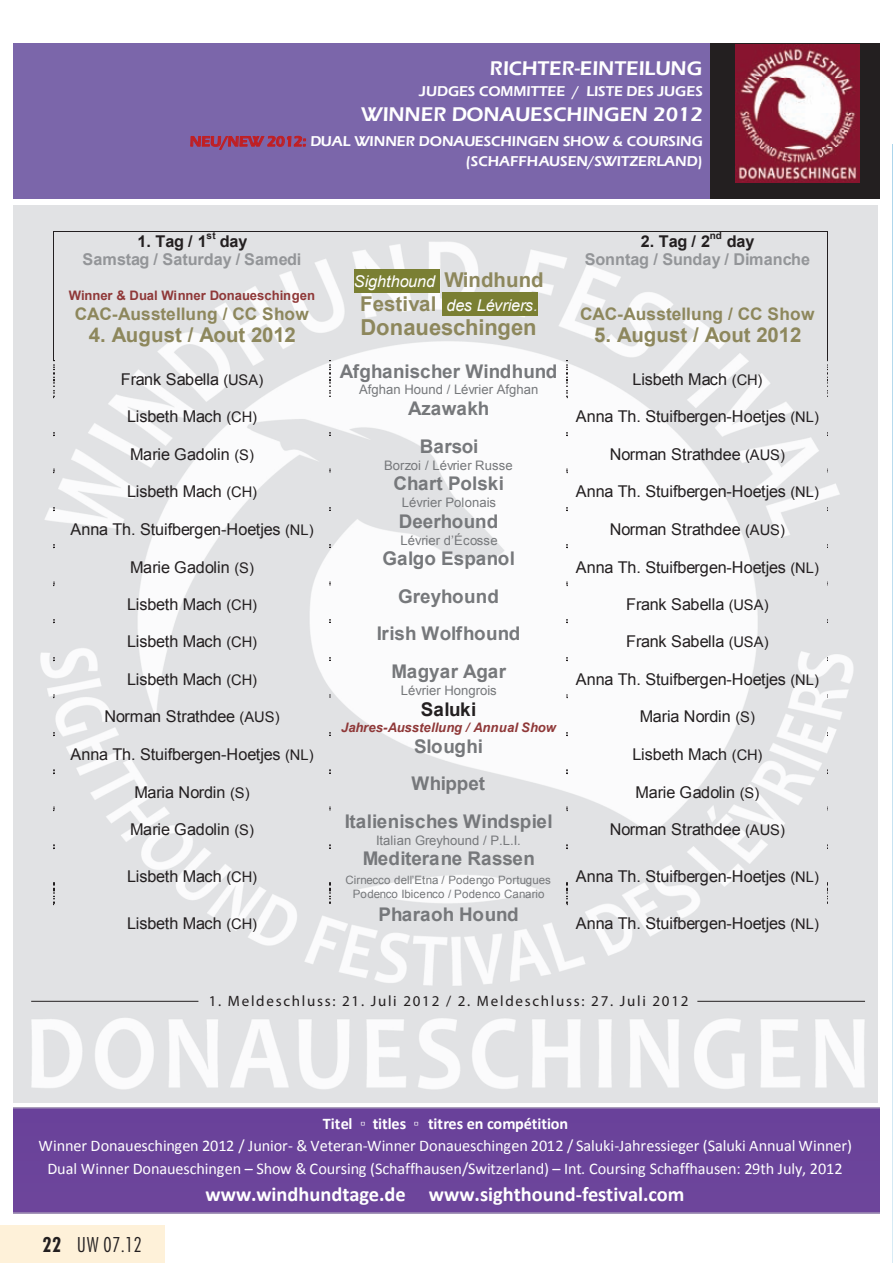
<style>
.page{position:relative;width:893px;height:1263px;background:#fff}
.page>*{position:absolute;margin:0;border:0;box-sizing:border-box;transform-origin:0 0}
.t1{font:700 22.05px "Arial";letter-spacing:-.01em;color:#8d875c}
.t2{font:300 21px "Futura BT Cond";color:#231f20}
.t3{font:700 20.4px "Calibri";color:#fff}
.t4{font:600 20.4px "Eras ITC";letter-spacing:.005em;color:#fff}
.t5{font:700 20.4px "Arial";letter-spacing:.005em;color:#8d875c}
.t6{font:700 18.9px "Arial";color:#76787b}
.t7{font:700 18.9px "Arial";color:#231f20}
.t8{font:700 17.25px "Arial";letter-spacing:-.005em;color:#8d875c}
.t9{font:16.2px "Arial";letter-spacing:-.01em;color:#231f20}
.t10{font:16.2px/22.5px "Calibri";letter-spacing:-.005em;color:#fff;text-align:center}
.t11{font:700 16.2px "Arial";letter-spacing:-.005em;color:#939598}
.t12{font:italic 16.2px/23.5px "Arial";letter-spacing:-.01em;color:#fff;text-align:center}
.t13{font:700 16.2px "Calibri";color:#fff}
.t14{font:700 16.2px "Arial";letter-spacing:-.01em;color:#231f20}
.t15{font:15px "Myriad Pro";letter-spacing:.115em;color:#231f20}
.t16{font:600 14.7px/19.4px "Eras ITC";color:#fff;text-align:right}
.t17{font:13.05px "Arial";letter-spacing:.005em;color:#76787b}
.t18{font:700 13.05px "Arial";letter-spacing:-.01em;color:#8f3838}
.t19{font:italic 700 13.05px "Arial";letter-spacing:-.01em;color:#8f3838}
.t20{font:11.55px/13.6px "Arial";letter-spacing:.005em;color:#76787b;text-align:center}
.t21{font:700 9.9px "Arial";color:#231f20}
.s1{color:#c01f24}
.s2{font-weight:700;font-style:normal;font-size:20.4px;color:#8d875c}
.s3{color:#dcdddf}
.s4{font-size:14.7px}
.s5{font-weight:700}
</style>
<div class="page">
<div style="left:0;top:1222px;width:164px;height:41px;background:#fef1d9"></div>
<div style="left:0;top:0;width:893px;height:1225px;background:#fff"></div>
<div style="left:13px;top:44px;width:697px;height:156px;background:#7b66aa"></div>
<svg style="left:190px;top:135px;width:116px;height:15px"></svg>
<div style="left:710px;top:44px;width:170px;height:156px;background:#231f20"></div>
<img style="left:735px;top:44px;width:124px;height:138px">
<img style="left:13px;top:205px;width:864px;height:897px">
<div style="left:354px;top:269px;width:86px;height:23px;background:#7a7f33"></div>
<div style="left:442px;top:292px;width:96px;height:23px;background:#7a7f33"></div>
<hr style="left:54px;top:231px;width:774px;height:1px;background:#231f20">
<hr style="left:54px;top:232px;width:1px;height:129px;background:#231f20">
<hr style="left:827px;top:232px;width:1px;height:129px;background:#231f20">
<img style="left:54px;top:361px;width:1px;height:37px">
<img style="left:330px;top:361px;width:1px;height:37px">
<img style="left:567px;top:361px;width:1px;height:37px">
<img style="left:827px;top:361px;width:1px;height:37px">
<img style="left:54px;top:398px;width:774px;height:33px">
<img style="left:54px;top:435px;width:774px;height:34px">
<img style="left:54px;top:472px;width:774px;height:34px">
<img style="left:54px;top:510px;width:774px;height:34px">
<img style="left:54px;top:548px;width:774px;height:33px">
<img style="left:54px;top:585px;width:774px;height:34px">
<img style="left:54px;top:623px;width:774px;height:33px">
<img style="left:54px;top:660px;width:774px;height:34px">
<img style="left:54px;top:698px;width:774px;height:33px">
<img style="left:54px;top:735px;width:774px;height:34px">
<img style="left:54px;top:773px;width:774px;height:34px">
<img style="left:54px;top:810px;width:774px;height:34px">
<img style="left:54px;top:848px;width:774px;height:33px">
<svg style="left:54px;top:881px;width:1px;height:23px"></svg>
<svg style="left:330px;top:881px;width:1px;height:23px"></svg>
<svg style="left:567px;top:881px;width:1px;height:23px"></svg>
<svg style="left:827px;top:881px;width:1px;height:23px"></svg>
<img style="left:54px;top:904px;width:774px;height:38px">
<div style="left:13px;top:1107px;width:867px;height:106px;background:#6b449b"></div>
<svg style="left:892px;top:145px;width:1px;height:1118px"></svg>
<hr style="left:892px;top:0;width:1px;height:145px;background:#d1d2d4">
<hr style="left:31px;top:1001px;width:167px;height:1px;background:#231f20">
<hr style="left:697px;top:1001px;width:168px;height:1px;background:#231f20">
<svg style="left:361px;top:1122px;width:4px;height:4px"></svg>
<svg style="left:415px;top:1122px;width:3px;height:4px"></svg>
<p class="t4" style="left:490px;top:57px;width:214px">RICHTER-EINTEILUNG</p>
<p class="t16" style="left:419px;top:82px;width:285px">JUDGES COMMITTEE / LISTE DES JUGES</p>
<p class="t4" style="left:361px;top:103px;width:343px">WINNER DONAUESCHINGEN 2012</p>
<p class="t16" style="left:190px;top:132px;width:514px"><span class="s1">NEU/NEW 2012:</span> DUAL WINNER DONAUESCHINGEN SHOW &amp; COURSING (SCHAFFHAUSEN/SWITZERLAND)</p>
<p class="t14" style="left:138px;top:232px;width:71px">1. Tag / 1</p>
<p class="t21" style="left:207px;top:230px;width:11px">st</p>
<p class="t14" style="left:220px;top:232px;width:29px">day</p>
<p class="t11" style="left:83px;top:250px;width:220px">Samstag / Saturday / Samedi</p>
<p class="t18" style="left:69px;top:288px;width:248px">Winner &amp; Dual Winner Donaueschingen</p>
<p class="t8" style="left:75px;top:304px;width:236px">CAC-Ausstellung / CC Show</p>
<p class="t5" style="left:89px;top:324px;width:209px">4. August / Aout 2012</p>
<p class="t12" style="left:354px;top:270px;width:191px">Sighthound <span class="s2">Windhund<br>Festival</span> des Lévriers<span class="s3">.</span></p>
<h1 class="t1" style="left:361px;top:315px;width:178px">Donaueschingen</h1>
<p class="t9" style="left:121px;top:370px;width:144px">Frank Sabella <span class="s4">(USA)</span></p>
<p class="t6" style="left:340px;top:361px;width:219px">Afghanischer Windhund</p>
<p class="t17" style="left:359px;top:383px;width:181px">Afghan Hound / Lévrier Afghan</p>
<p class="t9" style="left:127px;top:408px;width:132px">Lisbeth Mach <span class="s4">(CH)</span></p>
<p class="t9" style="left:130px;top:445px;width:125px">Marie Gadolin <span class="s4">(S)</span></p>
<p class="t9" style="left:127px;top:482px;width:132px">Lisbeth Mach <span class="s4">(CH)</span></p>
<p class="t9" style="left:70px;top:520px;width:245px">Anna Th. Stuifbergen-Hoetjes <span class="s4">(NL)</span></p>
<p class="t6" style="left:408px;top:398px;width:83px">Azawakh</p>
<p class="t6" style="left:420px;top:435px;width:60px">Barsoi</p>
<p class="t17" style="left:384px;top:458px;width:130px">Borzoi / Lévrier Russe</p>
<p class="t6" style="left:394px;top:473px;width:112px">Chart Polski</p>
<p class="t17" style="left:402px;top:495px;width:95px">Lévrier Polonais</p>
<p class="t6" style="left:399px;top:510px;width:101px">Deerhound</p>
<p class="t17" style="left:400px;top:533px;width:99px">Lévrier d’Écosse</p>
<p class="t14" style="left:641px;top:232px;width:71px">2. Tag / 2</p>
<p class="t21" style="left:710px;top:230px;width:13px">nd</p>
<p class="t14" style="left:727px;top:232px;width:29px">day</p>
<p class="t11" style="left:585px;top:250px;width:227px">Sonntag / Sunday / Dimanche</p>
<p class="t8" style="left:580px;top:304px;width:236px">CAC-Ausstellung / CC Show</p>
<p class="t5" style="left:594px;top:324px;width:209px">5. August / Aout 2012</p>
<p class="t9" style="left:632px;top:370px;width:132px">Lisbeth Mach <span class="s4">(CH)</span></p>
<p class="t9" style="left:576px;top:408px;width:245px">Anna Th. Stuifbergen-Hoetjes <span class="s4">(NL)</span></p>
<p class="t9" style="left:610px;top:445px;width:177px">Norman Strathdee <span class="s4">(AUS)</span></p>
<p class="t9" style="left:576px;top:482px;width:245px">Anna Th. Stuifbergen-Hoetjes <span class="s4">(NL)</span></p>
<p class="t9" style="left:610px;top:520px;width:177px">Norman Strathdee <span class="s4">(AUS)</span></p>
<p class="t9" style="left:130px;top:558px;width:125px">Marie Gadolin <span class="s4">(S)</span></p>
<p class="t6" style="left:383px;top:548px;width:134px">Galgo Espanol</p>
<p class="t9" style="left:576px;top:558px;width:245px">Anna Th. Stuifbergen-Hoetjes <span class="s4">(NL)</span></p>
<p class="t9" style="left:127px;top:595px;width:132px">Lisbeth Mach <span class="s4">(CH)</span></p>
<p class="t6" style="left:398px;top:586px;width:102px">Greyhound</p>
<p class="t9" style="left:626px;top:595px;width:144px">Frank Sabella <span class="s4">(USA)</span></p>
<p class="t9" style="left:127px;top:633px;width:132px">Lisbeth Mach <span class="s4">(CH)</span></p>
<p class="t6" style="left:377px;top:623px;width:145px">Irish Wolfhound</p>
<p class="t9" style="left:626px;top:633px;width:144px">Frank Sabella <span class="s4">(USA)</span></p>
<p class="t9" style="left:127px;top:670px;width:132px">Lisbeth Mach <span class="s4">(CH)</span></p>
<p class="t6" style="left:391px;top:661px;width:116px">Magyar Agar</p>
<p class="t17" style="left:401px;top:683px;width:97px">Lévrier Hongrois</p>
<p class="t9" style="left:105px;top:708px;width:177px">Norman Strathdee <span class="s4">(AUS)</span></p>
<p class="t7" style="left:421px;top:698px;width:57px">Saluki</p>
<p class="t19" style="left:341px;top:720px;width:216px">Jahres-Ausstellung / Annual Show</p>
<p class="t9" style="left:576px;top:670px;width:245px">Anna Th. Stuifbergen-Hoetjes <span class="s4">(NL)</span></p>
<p class="t9" style="left:640px;top:708px;width:117px">Maria Nordin <span class="s4">(S)</span></p>
<p class="t9" style="left:70px;top:745px;width:245px">Anna Th. Stuifbergen-Hoetjes <span class="s4">(NL)</span></p>
<p class="t6" style="left:414px;top:736px;width:71px">Sloughi</p>
<p class="t9" style="left:632px;top:745px;width:132px">Lisbeth Mach <span class="s4">(CH)</span></p>
<p class="t9" style="left:134px;top:783px;width:117px">Maria Nordin <span class="s4">(S)</span></p>
<p class="t6" style="left:411px;top:773px;width:75px">Whippet</p>
<p class="t9" style="left:636px;top:783px;width:125px">Marie Gadolin <span class="s4">(S)</span></p>
<p class="t9" style="left:130px;top:820px;width:125px">Marie Gadolin <span class="s4">(S)</span></p>
<p class="t6" style="left:345px;top:811px;width:209px">Italienisches Windspiel</p>
<p class="t17" style="left:376px;top:833px;width:146px">Italian Greyhound / P.L.I.</p>
<p class="t9" style="left:610px;top:820px;width:177px">Norman Strathdee <span class="s4">(AUS)</span></p>
<p class="t9" style="left:127px;top:867px;width:132px">Lisbeth Mach <span class="s4">(CH)</span></p>
<p class="t9" style="left:127px;top:914px;width:132px">Lisbeth Mach <span class="s4">(CH)</span></p>
<p class="t6" style="left:363px;top:848px;width:174px">Mediterane Rassen</p>
<p class="t20" style="left:345px;top:873px;width:207px">Cirnecco dell’Etna / Podengo Portugues<br>Podenco Ibicenco / Podenco Canario</p>
<p class="t9" style="left:576px;top:867px;width:245px">Anna Th. Stuifbergen-Hoetjes <span class="s4">(NL)</span></p>
<p class="t6" style="left:378px;top:904px;width:142px">Pharaoh Hound</p>
<p class="t9" style="left:576px;top:914px;width:245px">Anna Th. Stuifbergen-Hoetjes <span class="s4">(NL)</span></p>
<p class="t15" style="left:209px;top:992px;width:481px">1. Meldeschluss: 21. Juli 2012 / 2. Meldeschluss: 27. Juli 2012</p>
<p class="t13" style="left:323px;top:1117px;width:85px">Titel titles</p>
<p class="t13" style="left:428px;top:1117px;width:141px">titres en compétition</p>
<p class="t10" style="left:39px;top:1136px;width:815px">Winner Donaueschingen 2012 / Junior- &amp; Veteran-Winner Donaueschingen 2012 / Saluki-Jahressieger (Saluki Annual Winner)<br>Dual Winner Donaueschingen – Show &amp; Coursing (Schaffhausen/Switzerland) – Int. Coursing Schaffhausen: 29th July, 2012</p>
<p class="t3" style="left:206px;top:1186px;width:480px">www.windhundtage.de www.sighthound-festival.com</p>
<p class="t2" style="left:43px;top:1231px;width:101px"><span class="s5">22</span> UW 07.12</p>
</div>
